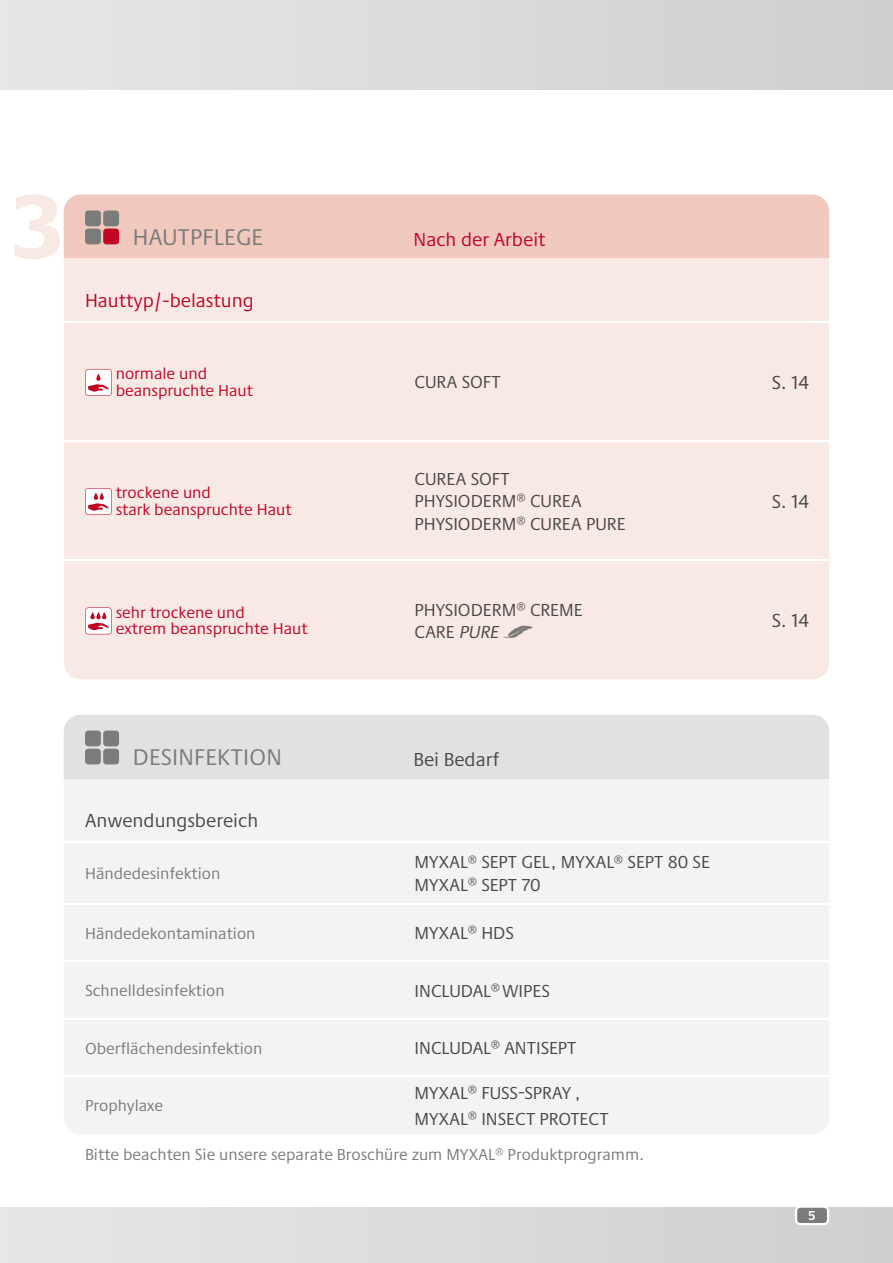
<style>
.page{position:relative;width:893px;height:1263px;background:#fff}
.page>*{position:absolute;margin:0;border:0;box-sizing:border-box;transform-origin:0 0}
.t1{font:700 93px "Praxis LT Pro";color:#f9e9e5}
.t2{font:23.55px "Praxis Next";letter-spacing:.01em;color:#7b7b7a}
.t3{font:19.5px "Praxis Next";color:#494948}
.t4{font:19.5px "Praxis Next";color:#c10525}
.t5{font:18px/22.5px "Praxis Next";color:#494948}
.t6{font:16.5px "Praxis Next";color:#7b7b7a}
.t7{font:16.5px/16.5px "Praxis Next";color:#c10525}
.t8{font:600 13.5px "Praxis";color:#fff}
.s1{font-style:italic}
</style>
<div class="page">
<div style="left:0;top:0;width:893px;height:89px;background:#dbdbdc"></div>
<div style="left:0;top:1208px;width:893px;height:55px;background:#dbdbdc"></div>
<div style="left:64px;top:195px;width:765px;height:484px;background:#f9e9e5;border-radius:17px"></div>
<div style="left:64px;top:195px;width:765px;height:63px;background:#f1c8be"></div>
<div style="left:64px;top:715px;width:765px;height:419px;background:#f3f3f3;border-radius:17px"></div>
<div style="left:64px;top:715px;width:765px;height:63px;background:#e0e1e1"></div>
<svg style="left:795px;top:1207px;width:34px;height:18px"></svg>
<hr style="left:64px;top:321px;width:340px;height:2px;background:#fff">
<hr style="left:404px;top:321px;width:357px;height:2px;background:#fff">
<hr style="left:761px;top:321px;width:85px;height:2px;background:#fff">
<hr style="left:64px;top:440px;width:340px;height:2px;background:#fff">
<hr style="left:404px;top:440px;width:357px;height:2px;background:#fff">
<hr style="left:761px;top:440px;width:85px;height:2px;background:#fff">
<hr style="left:64px;top:559px;width:340px;height:2px;background:#fff">
<hr style="left:404px;top:559px;width:357px;height:2px;background:#fff">
<hr style="left:761px;top:559px;width:85px;height:2px;background:#fff">
<svg style="left:85px;top:369px;width:27px;height:27px"></svg>
<svg style="left:85px;top:488px;width:27px;height:27px"></svg>
<svg style="left:85px;top:607px;width:27px;height:27px"></svg>
<svg style="left:503px;top:625px;width:30px;height:13px"></svg>
<hr style="left:64px;top:841px;width:340px;height:2px;background:#fff">
<hr style="left:404px;top:841px;width:357px;height:2px;background:#fff">
<hr style="left:761px;top:841px;width:85px;height:2px;background:#fff">
<hr style="left:64px;top:903px;width:340px;height:2px;background:#fff">
<hr style="left:404px;top:903px;width:357px;height:2px;background:#fff">
<hr style="left:761px;top:903px;width:85px;height:2px;background:#fff">
<hr style="left:64px;top:960px;width:340px;height:2px;background:#fff">
<hr style="left:404px;top:960px;width:357px;height:2px;background:#fff">
<hr style="left:761px;top:960px;width:85px;height:2px;background:#fff">
<hr style="left:64px;top:1018px;width:340px;height:1px;background:#fff">
<hr style="left:404px;top:1018px;width:357px;height:1px;background:#fff">
<hr style="left:761px;top:1018px;width:85px;height:1px;background:#fff">
<hr style="left:64px;top:1075px;width:340px;height:2px;background:#fff">
<hr style="left:404px;top:1075px;width:357px;height:2px;background:#fff">
<hr style="left:761px;top:1075px;width:85px;height:2px;background:#fff">
<div style="left:103px;top:210px;width:16px;height:16px;background:#7b7b7a;border-radius:3px"></div>
<div style="left:103px;top:229px;width:16px;height:15px;background:#c10525;border-radius:3px"></div>
<div style="left:85px;top:210px;width:16px;height:16px;background:#7b7b7a;border-radius:3px"></div>
<div style="left:85px;top:229px;width:16px;height:15px;background:#7b7b7a;border-radius:3px"></div>
<div style="left:103px;top:730px;width:16px;height:16px;background:#7b7b7a;border-radius:3px"></div>
<div style="left:103px;top:749px;width:16px;height:15px;background:#7b7b7a;border-radius:3px"></div>
<div style="left:85px;top:730px;width:16px;height:16px;background:#7b7b7a;border-radius:3px"></div>
<div style="left:85px;top:749px;width:16px;height:15px;background:#7b7b7a;border-radius:3px"></div>
<h1 class="t1" style="left:9px;top:171px;width:59px">3</h1>
<h2 class="t2" style="left:133px;top:220px;width:132px">HAUTPFLEGE</h2>
<p class="t4" style="left:85px;top:286px;width:170px">Hauttyp/-belastung</p>
<p class="t4" style="left:414px;top:225px;width:133px">Nach der Arbeit</p>
<p class="t7" style="left:116px;top:365px;width:139px">normale und beanspruchte Haut</p>
<p class="t5" style="left:415px;top:371px;width:88px">CURA SOFT</p>
<p class="t3" style="left:772px;top:368px;width:39px">S. 14</p>
<p class="t7" style="left:116px;top:484px;width:177px">trockene und<br>stark beanspruchte Haut</p>
<p class="t5" style="left:415px;top:467px;width:212px">CUREA SOFT<br>PHYSIODERM<sup>®</sup> CUREA<br>PHYSIODERM<sup>®</sup> CUREA PURE</p>
<p class="t7" style="left:116px;top:604px;width:193px">sehr trockene und<br>extrem beanspruchte Haut</p>
<p class="t5" style="left:415px;top:598px;width:170px">PHYSIODERM<sup>®</sup> CREME<br>CARE <span class="s1">PURE</span></p>
<p class="t3" style="left:772px;top:487px;width:39px">S. 14</p>
<p class="t3" style="left:772px;top:606px;width:39px">S. 14</p>
<h2 class="t2" style="left:133px;top:740px;width:151px">DESINFEKTION</h2>
<p class="t3" style="left:85px;top:806px;width:175px">Anwendungsbereich</p>
<p class="t6" style="left:85px;top:861px;width:137px">Händedesinfektion</p>
<p class="t3" style="left:414px;top:745px;width:87px">Bei Bedarf</p>
<p class="t5" style="left:415px;top:851px;width:297px">MYXAL<sup>®</sup> SEPT GEL, MYXAL<sup>®</sup> SEPT 80 SE<br>MYXAL<sup>®</sup> SEPT 70</p>
<p class="t6" style="left:85px;top:921px;width:172px">Händedekontamination</p>
<p class="t5" style="left:415px;top:921px;width:101px">MYXAL<sup>®</sup> HDS</p>
<p class="t6" style="left:85px;top:978px;width:141px">Schnelldesinfektion</p>
<p class="t5" style="left:415px;top:979px;width:137px">INCLUDAL<sup>®</sup> WIPES</p>
<p class="t6" style="left:85px;top:1035px;width:179px">Oberflächendesinfektion</p>
<p class="t5" style="left:415px;top:1036px;width:163px">INCLUDAL<sup>®</sup> ANTISEPT</p>
<p class="t6" style="left:85px;top:1093px;width:80px">Prophylaxe</p>
<p class="t5" style="left:415px;top:1080px;width:195px;line-height:25.5px">MYXAL<sup>®</sup> FUSS-SPRAY ,<br>MYXAL<sup>®</sup> INSECT PROTECT</p>
<p class="t6" style="left:85px;top:1142px;width:561px">Bitte beachten Sie unsere separate Broschüre zum MYXAL<sup>®</sup> Produktprogramm.</p>
<p class="t8" style="left:808px;top:1208px;width:9px">5</p>
</div>
